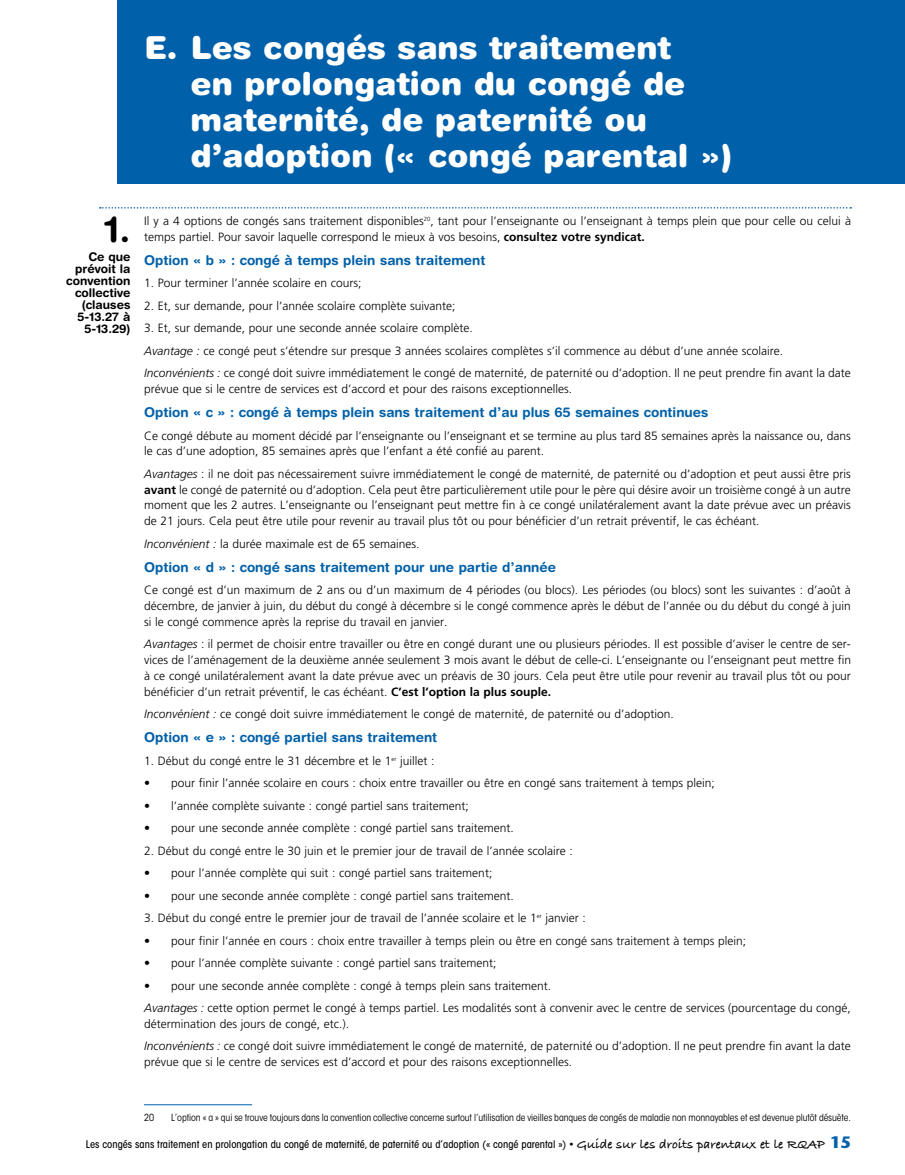
<style>
.page{position:relative;width:905px;height:1175px;background:#fff}
.page>*{position:absolute;margin:0;border:0;box-sizing:border-box;transform-origin:0 0}
.new_texte_gras_cote{font:700 36px "Helvetica Rounded LT Std";color:#000}
.titre_début_chapitre{font:900 31.65px/36px "Helvetica Rounded LT Std";color:#fff}
.a__bleu{font:700 13.5px "Helvetica Rounded LT Std";color:#0060a9}
.courant{font:300 12px/15.8px "Frutiger LT Std";color:#000}
.new_texte_gras_cote-2{font:700 12px/12px "Helvetica Rounded LT Std";color:#000;text-align:right}
.t1{font:500 condensed 10.5px "ITC Avant Garde Std";color:#000}
.NEW_PETITE_NOTE{font:condensed 9.75px "ITC Avant Garde Std";letter-spacing:-.01em;color:#000}
.s1{font-weight:700}
.s2{font-style:italic}
.s3{font-family:"Bradley Hand ITCTT";font-weight:700;font-stretch:normal;font-size:13.5px}
.s4{font-family:"Stone Sans Std";font-weight:700;font-stretch:normal;font-size:16.5px;color:#0060a9}
</style>
<div class="page">
<div style="left:117px;top:0;width:787px;height:184px;background:#0060a9"></div>
<svg style="left:100px;top:207px;width:751px;height:1px"></svg>
<hr style="left:144px;top:1104px;width:108px;height:1px;background:#0060a9">
<p class="titre_début_chapitre" style="left:190px;top:29px;width:543px;text-indent:-46px">E. Les congés sans traitement<br>en prolongation du congé de maternité, de paternité ou d’adoption (« congé parental »)</p>
<p class="new_texte_gras_cote" style="left:105px;top:208px;width:27px">1.</p>
<p class="new_texte_gras_cote-2" style="left:66px;top:251px;width:66px">Ce que prévoit la convention collective (clauses<br>5-13.27 à<br>5-13.29)</p>
<p class="courant" style="left:144px;top:213px;width:708px">Il y a 4 options de congés sans traitement disponibles<sup>20</sup>, tant pour l’enseignante ou l’enseignant à temps plein que pour celle ou celui à temps partiel. Pour savoir laquelle correspond le mieux à vos besoins, <span class="s1">consultez votre syndicat.</span></p>
<p class="a__bleu" style="left:144px;top:252px;width:343px">Option « b » : congé à temps plein sans traitement</p>
<p class="courant" style="left:144px;top:275px;width:219px">1. Pour terminer l’année scolaire en cours;</p>
<p class="courant" style="left:144px;top:298px;width:313px">2. Et, sur demande, pour l’année scolaire complète suivante;</p>
<p class="courant" style="left:144px;top:320px;width:330px">3. Et, sur demande, pour une seconde année scolaire complète.</p>
<p class="courant" style="left:144px;top:343px;width:640px"><span class="s2">Avantage :</span> ce congé peut s’étendre sur presque 3 années scolaires complètes s’il commence au début d’une année scolaire.</p>
<p class="courant" style="left:144px;top:365px;width:708px"><span class="s2">Inconvénients :</span> ce congé doit suivre immédiatement le congé de maternité, de paternité ou d’adoption. Il ne peut prendre fin avant la date prévue que si le centre de services est d’accord et pour des raisons exceptionnelles.</p>
<p class="a__bleu" style="left:144px;top:404px;width:565px">Option « c » : congé à temps plein sans traitement d’au plus 65 semaines continues</p>
<p class="courant" style="left:144px;top:428px;width:708px">Ce congé débute au moment décidé par l’enseignante ou l’enseignant et se termine au plus tard 85 semaines après la naissance ou, dans le cas d’une adoption, 85 semaines après que l’enfant a été confié au parent.</p>
<p class="courant" style="left:144px;top:466px;width:708px;text-align:justify"><span class="s2">Avantages</span> : il ne doit pas nécessairement suivre immédiatement le congé de maternité, de paternité ou d’adoption et peut aussi être pris <span class="s1">avant</span> le congé de paternité ou d’adoption. Cela peut être particulièrement utile pour le père qui désire avoir un troisième congé à un autre moment que les 2 autres. L’enseignante ou l’enseignant peut mettre fin à ce congé unilatéralement avant la date prévue avec un préavis de 21 jours. Cela peut être utile pour revenir au travail plus tôt ou pour bénéficier d’un retrait préventif, le cas échéant.</p>
<p class="courant" style="left:144px;top:536px;width:277px"><span class="s2">Inconvénient :</span> la durée maximale est de 65 semaines.</p>
<p class="a__bleu" style="left:144px;top:558px;width:413px">Option « d » : congé sans traitement pour une partie d’année</p>
<p class="courant" style="left:144px;top:582px;width:708px;text-align:justify">Ce congé est d’un maximum de 2 ans ou d’un maximum de 4 périodes (ou blocs). Les périodes (ou blocs) sont les suivantes : d’août à décembre, de janvier à juin, du début du congé à décembre si le congé commence après le début de l’année ou du début du congé à juin si le congé commence après la reprise du travail en janvier.</p>
<p class="courant" style="left:144px;top:636px;width:708px;text-align:justify"><span class="s2">Avantages</span> : il permet de choisir entre travailler ou être en congé durant une ou plusieurs périodes. Il est possible d’aviser le centre de ser&shy;vices de l’aménagement de la deuxième année seulement 3 mois avant le début de celle-ci. L’enseignante ou l’enseignant peut mettre fin à ce congé unilatéralement avant la date prévue avec un préavis de 30 jours. Cela peut être utile pour revenir au travail plus tôt ou pour bénéficier d’un retrait préventif, le cas échéant. <span class="s1">C’est l’option la plus souple.</span></p>
<p class="courant" style="left:144px;top:706px;width:531px"><span class="s2">Inconvénient :</span> ce congé doit suivre immédiatement le congé de maternité, de paternité ou d’adoption.</p>
<p class="a__bleu" style="left:144px;top:729px;width:295px">Option « e » : congé partiel sans traitement</p>
<p class="courant" style="left:144px;top:752px;width:292px">1. Début du congé entre le 31 décembre et le 1<sup>er</sup> juillet :</p>
<p class="courant" style="left:144px;top:775px;width:572px">• pour finir l’année scolaire en cours : choix entre travailler ou être en congé sans traitement à temps plein;</p>
<p class="courant" style="left:144px;top:797px;width:326px">• l’année complète suivante : congé partiel sans traitement;</p>
<p class="courant" style="left:144px;top:820px;width:371px">• pour une seconde année complète : congé partiel sans traitement.</p>
<p class="courant" style="left:144px;top:842px;width:430px">2. Début du congé entre le 30 juin et le premier jour de travail de l’année scolaire :</p>
<p class="courant" style="left:144px;top:865px;width:350px">• pour l’année complète qui suit : congé partiel sans traitement;</p>
<p class="courant" style="left:144px;top:887px;width:371px">• pour une seconde année complète : congé partiel sans traitement.</p>
<p class="courant" style="left:144px;top:910px;width:443px">3. Début du congé entre le premier jour de travail de l’année scolaire et le 1<sup>er</sup> janvier :</p>
<p class="courant" style="left:144px;top:932px;width:603px">• pour finir l’année en cours : choix entre travailler à temps plein ou être en congé sans traitement à temps plein;</p>
<p class="courant" style="left:144px;top:955px;width:354px">• pour l’année complète suivante : congé partiel sans traitement;</p>
<p class="courant" style="left:144px;top:977px;width:408px">• pour une seconde année complète : congé à temps plein sans traitement.</p>
<p class="courant" style="left:144px;top:1000px;width:708px"><span class="s2">Avantages :</span> cette option permet le congé à temps partiel. Les modalités sont à convenir avec le centre de services (pourcentage du congé, détermination des jours de congé, etc.).</p>
<p class="courant" style="left:144px;top:1038px;width:708px"><span class="s2">Inconvénients :</span> ce congé doit suivre immédiatement le congé de maternité, de paternité ou d’adoption. Il ne peut prendre fin avant la date prévue que si le centre de services est d’accord et pour des raisons exceptionnelles.</p>
<p class="NEW_PETITE_NOTE" style="left:144px;top:1111px;width:12px">20</p>
<p class="NEW_PETITE_NOTE" style="left:171px;top:1111px;width:681px">L’option « a » qui se trouve toujours dans la convention collective concerne surtout l’utilisation de vieilles banques de congés de maladie non monnayables et est devenue plutôt désuète.</p>
<p class="t1" style="left:86px;top:1137px;width:766px">Les congés sans traitement en prolongation du congé de maternité, de paternité ou d’adoption (« congé parental ») • <span class="s3">Guide sur les droits parentaux et le RQAP</span> <span class="s4">15</span></p>
</div>
